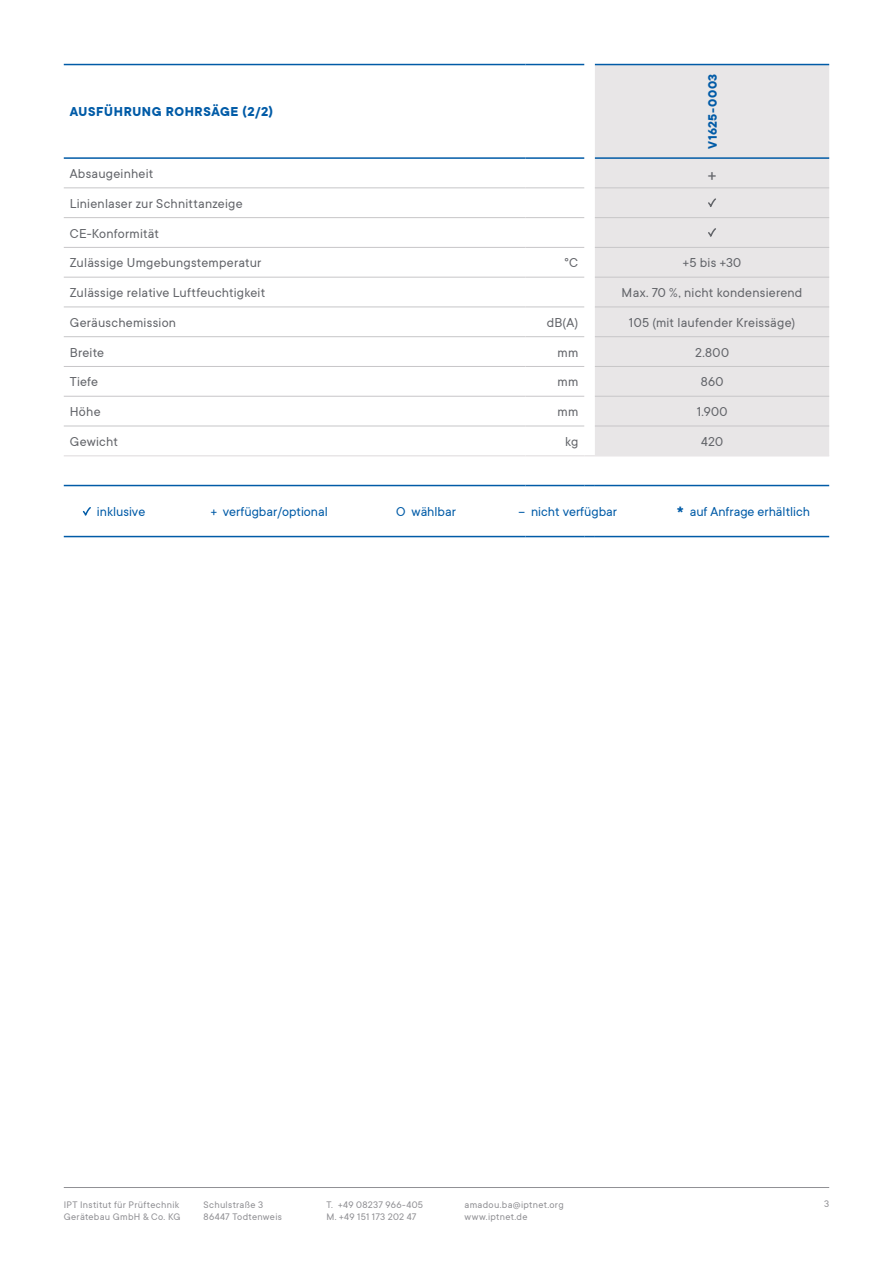
<style>
.page{position:relative;width:893px;height:1263px;background:#fff}
.page>*{position:absolute;margin:0;border:0;box-sizing:border-box;transform-origin:0 0}
.IPT_9_5Pt_Tabelle_Gr{font:19.5px "TT Commons";color:#63656a}
.IPT_9_5PT_Grundschri{font:14.25px "TT Commons";letter-spacing:.015em;color:#63656a}
.IPT_9_5Pt_Tabelle_Gr-2{font:14.25px "TT Commons";letter-spacing:.02em;color:#63656a}
.IPT_9_5_Tabelle_Fuss{font:14.25px "TT Commons";color:#015ba7}
.IPT_9_5PT_Tabelle-He{font:700 14.25px "TT Commons";letter-spacing:.045em;color:#015ba7}
.ITP_9Pt_Tabelle-Prod{font:700 13.5px "TT Commons";letter-spacing:.035em;color:#015ba7}
.t1{font:10.5px/12.8px "TT Commons";letter-spacing:.025em;color:#909094}
.s1{font-weight:700;font-size:19.5px}
</style>
<div class="page">
<hr style="left:64px;top:1187px;width:765px;height:1px;background:#909094">
<div style="left:595px;top:65px;width:234px;height:390px;background:#e8e6e7"></div>
<hr style="left:64px;top:187px;width:462px;height:1px;background:#c7c6c8">
<hr style="left:526px;top:187px;width:58px;height:1px;background:#c7c6c8">
<hr style="left:595px;top:187px;width:234px;height:1px;background:#c7c6c8">
<hr style="left:64px;top:217px;width:462px;height:1px;background:#c7c6c8">
<hr style="left:526px;top:217px;width:58px;height:1px;background:#c7c6c8">
<hr style="left:595px;top:217px;width:234px;height:1px;background:#c7c6c8">
<hr style="left:64px;top:247px;width:462px;height:1px;background:#c7c6c8">
<hr style="left:526px;top:247px;width:58px;height:1px;background:#c7c6c8">
<hr style="left:595px;top:247px;width:234px;height:1px;background:#c7c6c8">
<hr style="left:64px;top:307px;width:462px;height:1px;background:#c7c6c8">
<hr style="left:526px;top:307px;width:58px;height:1px;background:#c7c6c8">
<hr style="left:595px;top:307px;width:234px;height:1px;background:#c7c6c8">
<hr style="left:64px;top:336px;width:462px;height:1px;background:#c7c6c8">
<hr style="left:526px;top:336px;width:58px;height:1px;background:#c7c6c8">
<hr style="left:595px;top:336px;width:234px;height:1px;background:#c7c6c8">
<hr style="left:64px;top:366px;width:462px;height:1px;background:#c7c6c8">
<hr style="left:526px;top:366px;width:58px;height:1px;background:#c7c6c8">
<hr style="left:595px;top:366px;width:234px;height:1px;background:#c7c6c8">
<hr style="left:64px;top:396px;width:462px;height:1px;background:#c7c6c8">
<hr style="left:526px;top:396px;width:58px;height:1px;background:#c7c6c8">
<hr style="left:595px;top:396px;width:234px;height:1px;background:#c7c6c8">
<hr style="left:64px;top:426px;width:462px;height:1px;background:#c7c6c8">
<hr style="left:526px;top:426px;width:58px;height:1px;background:#c7c6c8">
<hr style="left:595px;top:426px;width:234px;height:1px;background:#c7c6c8">
<hr style="left:64px;top:277px;width:462px;height:1px;background:#c7c6c8">
<hr style="left:526px;top:277px;width:58px;height:1px;background:#c7c6c8">
<hr style="left:595px;top:277px;width:234px;height:1px;background:#c7c6c8">
<hr style="left:64px;top:536px;width:462px;height:1px;background:#015ba7">
<hr style="left:526px;top:536px;width:58px;height:1px;background:#015ba7">
<hr style="left:595px;top:536px;width:234px;height:1px;background:#015ba7">
<hr style="left:64px;top:485px;width:462px;height:1px;background:#015ba7">
<hr style="left:526px;top:485px;width:58px;height:1px;background:#015ba7">
<hr style="left:595px;top:485px;width:234px;height:1px;background:#015ba7">
<hr style="left:64px;top:455px;width:462px;height:1px;background:#e8e6e7">
<hr style="left:526px;top:455px;width:58px;height:1px;background:#e8e6e7">
<hr style="left:595px;top:455px;width:234px;height:1px;background:#e8e6e7">
<hr style="left:64px;top:64px;width:462px;height:1px;background:#015ba7">
<hr style="left:526px;top:64px;width:58px;height:1px;background:#015ba7">
<hr style="left:64px;top:157px;width:462px;height:2px;background:#015ba7">
<hr style="left:526px;top:157px;width:58px;height:2px;background:#015ba7">
<hr style="left:595px;top:64px;width:234px;height:1px;background:#015ba7">
<hr style="left:595px;top:157px;width:234px;height:2px;background:#015ba7">
<svg style="left:707px;top:197px;width:10px;height:68px"></svg>
<svg style="left:82px;top:507px;width:10px;height:31px"></svg>
<p class="IPT_9_5PT_Tabelle-He" style="left:70px;top:102px;width:205px">AUSFÜHRUNG ROHRSÄGE (2/2)</p>
<p class="ITP_9Pt_Tabelle-Prod" style="left:704px;top:149px;width:77px;rotate:-90deg">V1625-0003</p>
<p class="IPT_9_5PT_Grundschri" style="left:70px;top:165px;width:85px">Absaugeinheit</p>
<p class="IPT_9_5Pt_Tabelle_Gr" style="left:708px;top:162px;width:10px">+</p>
<p class="IPT_9_5PT_Grundschri" style="left:70px;top:194px;width:174px">Linienlaser zur Schnittanzeige</p>
<p class="IPT_9_5PT_Grundschri" style="left:70px;top:225px;width:91px">CE-Konformität</p>
<p class="IPT_9_5PT_Grundschri" style="left:70px;top:254px;width:193px">Zulässige Umgebungstemperatur</p>
<p class="IPT_9_5PT_Grundschri" style="left:565px;top:254px;width:15px">°C</p>
<p class="IPT_9_5Pt_Tabelle_Gr-2" style="left:683px;top:254px;width:60px">+5 bis +30</p>
<p class="IPT_9_5PT_Grundschri" style="left:70px;top:284px;width:197px">Zulässige relative Luftfeuchtigkeit</p>
<p class="IPT_9_5Pt_Tabelle_Gr-2" style="left:622px;top:284px;width:182px">Max. 70 %, nicht kondensierend</p>
<p class="IPT_9_5PT_Grundschri" style="left:70px;top:313px;width:108px">Geräuschemission</p>
<p class="IPT_9_5PT_Grundschri" style="left:547px;top:313px;width:33px">dB(A)</p>
<p class="IPT_9_5Pt_Tabelle_Gr-2" style="left:629px;top:313px;width:168px">105 (mit laufender Kreissäge)</p>
<p class="IPT_9_5PT_Grundschri" style="left:70px;top:343px;width:36px">Breite</p>
<p class="IPT_9_5PT_Grundschri" style="left:557px;top:343px;width:22px">mm</p>
<p class="IPT_9_5Pt_Tabelle_Gr-2" style="left:695px;top:343px;width:35px">2.800</p>
<p class="IPT_9_5PT_Grundschri" style="left:70px;top:373px;width:30px">Tiefe</p>
<p class="IPT_9_5PT_Grundschri" style="left:557px;top:373px;width:22px">mm</p>
<p class="IPT_9_5Pt_Tabelle_Gr-2" style="left:701px;top:373px;width:24px">860</p>
<p class="IPT_9_5PT_Grundschri" style="left:70px;top:403px;width:32px">Höhe</p>
<p class="IPT_9_5PT_Grundschri" style="left:557px;top:403px;width:22px">mm</p>
<p class="IPT_9_5Pt_Tabelle_Gr-2" style="left:697px;top:403px;width:32px">1.900</p>
<p class="IPT_9_5PT_Grundschri" style="left:70px;top:432px;width:50px">Gewicht</p>
<p class="IPT_9_5PT_Grundschri" style="left:565px;top:432px;width:15px">kg</p>
<p class="IPT_9_5Pt_Tabelle_Gr-2" style="left:701px;top:432px;width:23px">420</p>
<p class="IPT_9_5_Tabelle_Fuss" style="left:97px;top:502px;width:50px">inklusive</p>
<p class="IPT_9_5_Tabelle_Fuss" style="left:211px;top:502px;width:119px">+ verfügbar/optional</p>
<p class="IPT_9_5_Tabelle_Fuss" style="left:396px;top:502px;width:61px">О wählbar</p>
<p class="IPT_9_5_Tabelle_Fuss" style="left:518px;top:502px;width:100px">– nicht verfügbar</p>
<p class="IPT_9_5_Tabelle_Fuss" style="left:677px;top:502px;width:135px"><span class="s1">*</span> auf Anfrage erhältlich</p>
<p class="t1" style="left:64px;top:1198px;width:117px">IPT Institut für Prüftechnik</p>
<p class="t1" style="left:824px;top:1196px;width:7px">3</p>
<p class="t1" style="left:64px;top:1210px;width:118px">Gerätebau GmbH &amp; Co. KG</p>
<p class="t1" style="left:204px;top:1198px;width:80px">Schulstraße 3<br>86447 Todtenweis</p>
<p class="t1" style="left:326px;top:1198px;width:98px">T. +49 08237 966-405<br>M. +49 151 173 202 47</p>
<p class="t1" style="left:465px;top:1198px;width:101px">amadou.ba@iptnet.org www.iptnet.de</p>
</div>
